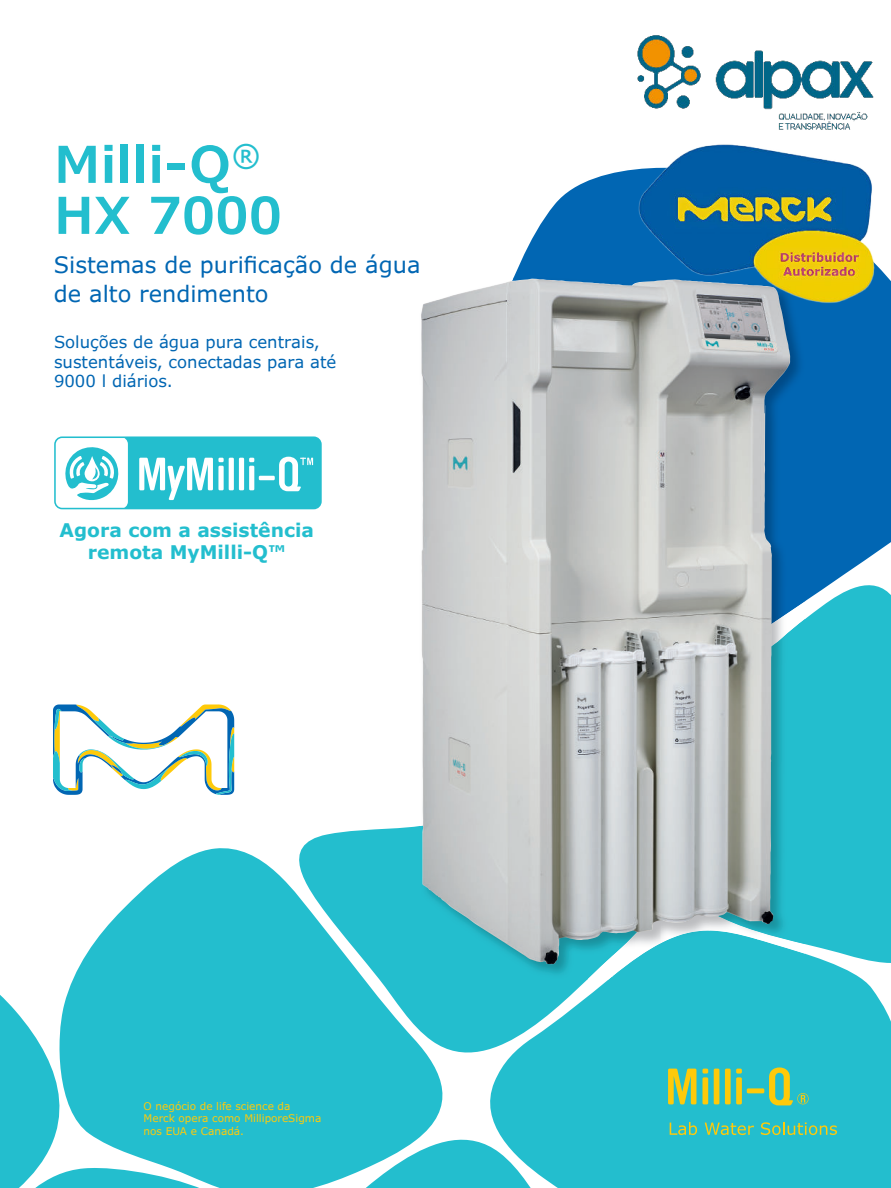
<style>
.page{position:relative;width:891px;height:1188px;background:#fff}
.page>*{position:absolute;margin:0;border:0;box-sizing:border-box;transform-origin:0 0}
.t1{font:600 51px/51px "Verdana Pro";color:#23bece}
.t2{font:22.5px/28.5px "Verdana Pro";color:#0166b3}
.t3{font:700 18.75px/22.2px "Verdana Pro";color:#23bece;text-align:center}
.t4{font:16.5px/19.5px "Verdana Pro";color:#0166b3}
.t5{font:10.5px/12.6px "Verdana Pro";color:#feca0a}
</style>
<div class="page">
<div style="left:55px;top:437px;width:266px;height:72px;background:#23bece;border-radius:7px"></div>
<div style="left:54px;top:436px;width:268px;height:73px;border:2px solid #23bece;border-radius:7px"></div>
<svg style="left:55px;top:437px;width:73px;height:72px"></svg>
<div style="left:239px;top:458px;width:5px;height:32px;background:#fff"></div>
<svg style="left:249px;top:458px;width:6px;height:4px"></svg>
<div style="left:229px;top:458px;width:5px;height:32px;background:#fff"></div>
<div style="left:249px;top:466px;width:5px;height:24px;background:#fff"></div>
<hr style="left:259px;top:476px;width:16px;height:4px;background:#fff">
<svg style="left:279px;top:457px;width:35px;height:34px"></svg>
<svg style="left:139px;top:458px;width:85px;height:43px"></svg>
<svg style="left:53px;top:705px;width:181px;height:90px"></svg>
<div style="left:649px;top:974px;width:242px;height:214px;background:#23bece"></div>
<div style="left:805px;top:750px;width:86px;height:224px;background:#23bece"></div>
<svg style="left:307px;top:826px;width:368px;height:259px;background:#3fc6d4"></svg>
<svg style="left:101px;top:843px;width:319px;height:90px;fill:#23bece"></svg>
<svg style="left:0;top:933px;width:649px;height:255px;background:#43c7d5"></svg>
<svg style="left:668px;top:1069px;width:28px;height:35px"></svg>
<div style="left:725px;top:1069px;width:6px;height:35px;background:#feca0a"></div>
<svg style="left:736px;top:1069px;width:6px;height:5px"></svg>
<div style="left:714px;top:1069px;width:5px;height:35px;background:#feca0a"></div>
<div style="left:702px;top:1077px;width:6px;height:27px;background:#feca0a"></div>
<svg style="left:769px;top:1067px;width:40px;height:38px;background:#73c285"></svg>
<div style="left:736px;top:1077px;width:6px;height:27px;background:#feca0a"></div>
<div style="left:747px;top:1088px;width:17px;height:5px;background:#feca0a"></div>
<svg style="left:702px;top:1069px;width:6px;height:5px"></svg>
<svg style="left:670px;top:1122px;width:27px;height:13px"></svg>
<svg style="left:705px;top:1123px;width:49px;height:12px"></svg>
<svg style="left:761px;top:1122px;width:76px;height:13px"></svg>
<svg style="left:514px;top:170px;width:377px;height:580px;background:#2b91c4"></svg>
<div style="left:675px;top:954px;width:130px;height:25px;background:#23bece"></div>
<img style="left:420px;top:826px;width:255px;height:153px">
<img style="left:613px;top:964px;width:48px;height:13px">
<img style="left:587px;top:964px;width:26px;height:15px">
<img style="left:773px;top:944px;width:32px;height:10px">
<img style="left:773px;top:688px;width:32px;height:256px">
<img style="left:513px;top:277px;width:292px;height:411px">
<img style="left:421px;top:279px;width:352px;height:685px">
<img style="left:628px;top:144px;width:253px;height:178px">
<img style="left:637px;top:35px;width:237px;height:95px">
<h1 class="t1" style="left:54px;top:142px;width:230px">Milli-Q<sup>®<br></sup>HX 7000</h1>
<h2 class="t2" style="left:54px;top:251px;width:368px">Sistemas de purificação de água de alto rendimento</h2>
<p class="t4" style="left:54px;top:333px;width:284px">Soluções de água pura centrais, sustentáveis, conectadas para até<br>9000 l diários.</p>
<p class="t3" style="left:60px;top:520px;width:256px">Agora com a assistência remota MyMilli-Q™</p>
<p class="t5" style="left:144px;top:1100px;width:179px">O negócio de life science da<br>Merck opera como MilliporeSigma nos EUA e Canadá.</p>
</div>
